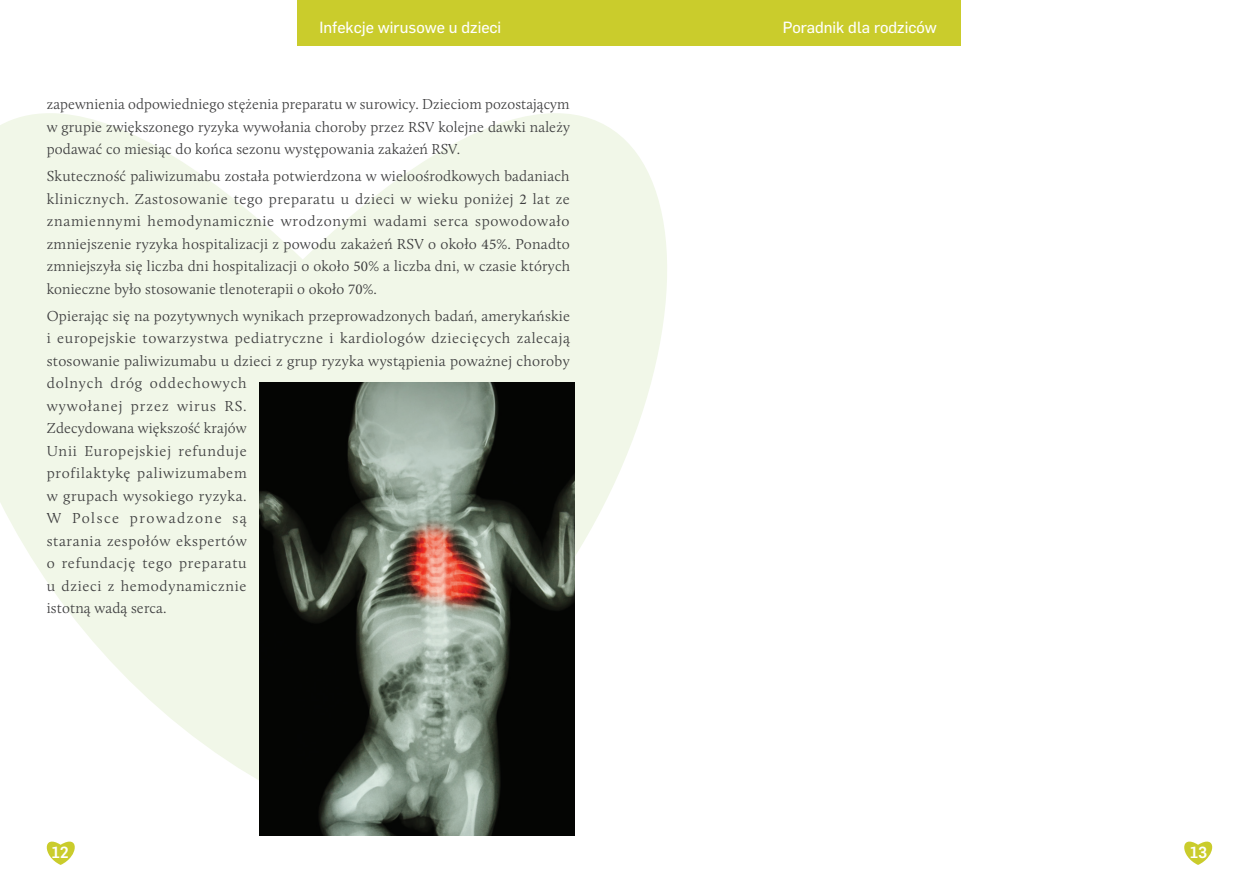
<style>
.page{position:relative;width:1259px;height:893px;background:#fff}
.page>*{position:absolute;margin:0;border:0;box-sizing:border-box;transform-origin:0 0}
.t1{font:15.9px "Flama Basic";color:#fff}
.t2{font:500 15.75px "Flama";color:#fff}
.t3{font:300 15px/22.5px "Calluna";letter-spacing:.03em;color:#3e3e3f;text-align:justify}
.s1{font-family:"Minion Pro";font-weight:400}
</style>
<div class="page">
<svg style="left:0;top:113px;width:667px;height:691px;fill:#f1f7e8"></svg>
<svg style="left:46px;top:841px;width:29px;height:24px"></svg>
<svg style="left:1184px;top:841px;width:29px;height:24px"></svg>
<div style="left:298px;top:0;width:663px;height:45px;background:#cacc2c"></div>
<img style="left:259px;top:383px;width:315px;height:453px">
<p class="t1" style="left:319px;top:16px;width:183px">Infekcje wirusowe u dzieci</p>
<p class="t1" style="left:782px;top:16px;width:156px">Poradnik dla rodziców</p>
<p class="t3" style="left:47px;top:93px;width:524px">zapewnienia odpowiedniego stężenia preparatu w surowicy. Dzieciom pozostającym w grupie zwiększonego ryzyka wywołania choroby przez RSV kolejne dawki należy podawać co miesiąc do końca sezonu występowania zakażeń RSV.</p>
<p class="t3" style="left:47px;top:165px;width:525px">Skuteczność paliwizumabu została potwierdzona w wieloośrodkowych badaniach klinicznych. Zastosowanie tego preparatu u dzieci w wieku poniżej <span class="s1">2</span> lat ze znamiennymi hemodynamicznie wrodzonymi wadami serca spowodowało zmniejszenie ryzyka hospitalizacji z powodu zakażeń RSV o około <span class="s1">45</span>%. Ponadto zmniejszyła się liczba dni hospitalizacji o około <span class="s1">50</span>% a liczba dni, w czasie których konieczne było stosowanie tlenoterapii o około <span class="s1">70</span>%.</p>
<p class="t3" style="left:47px;top:304px;width:525px;text-align:left">Opierając się na pozytywnych wynikach przeprowadzonych badań, amerykańskie i europejskie towarzystwa pediatryczne i kardiologów dziecięcych zalecają stosowanie paliwizumabu u dzieci z grup ryzyka wystąpienia poważnej choroby dolnych dróg oddechowych<br>wywołanej przez wirus RS.<br>Zdecydowana większość krajów<br>Unii Europejskiej refunduje<br>profilaktykę paliwizumabem<br>w grupach wysokiego ryzyka.<br>W Polsce prowadzone są<br>starania zespołów ekspertów<br>o refundację tego preparatu<br>u dzieci z hemodynamicznie<br>istotną wadą serca.</p>
<p class="t2" style="left:52px;top:841px;width:19px">12</p>
<p class="t2" style="left:1190px;top:841px;width:19px">13</p>
</div>
